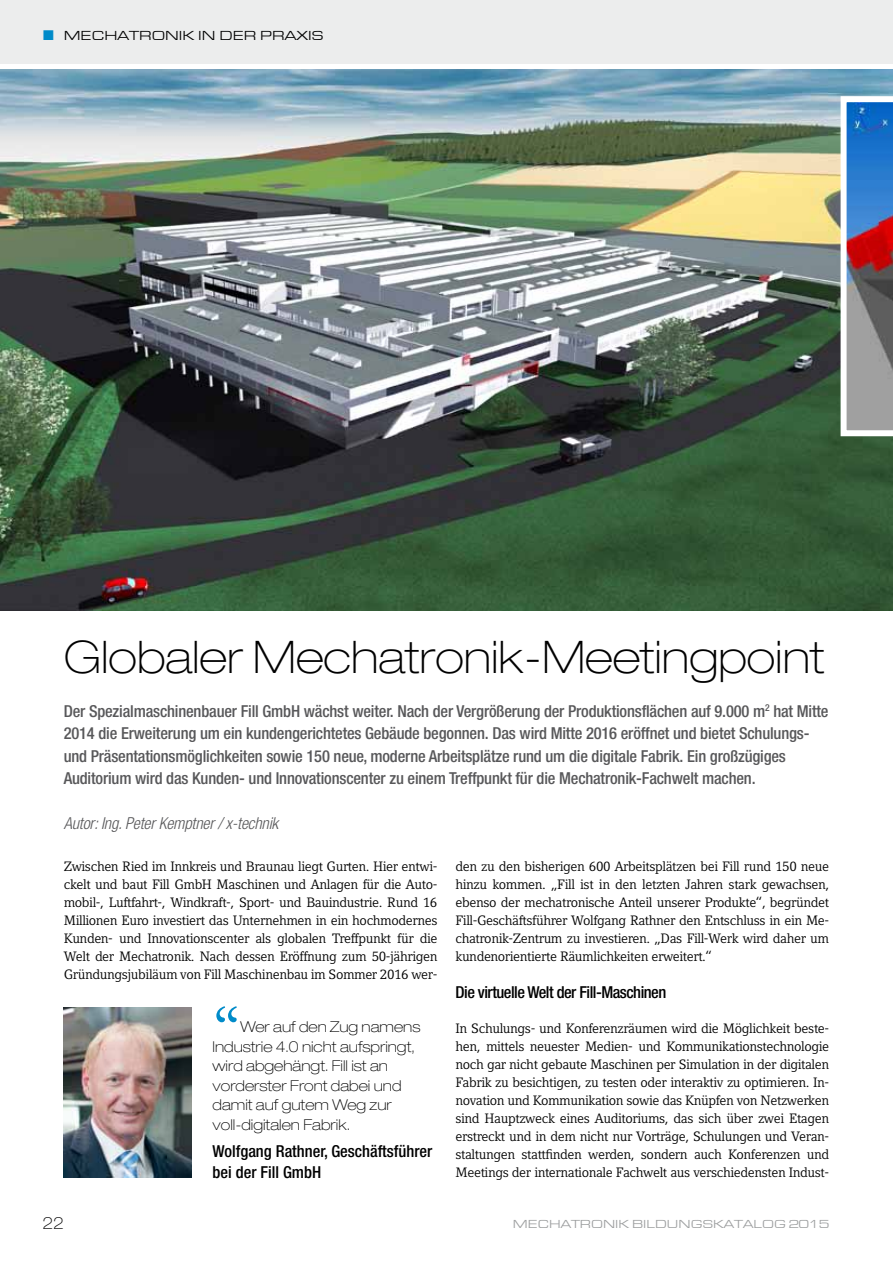
<style>
.page{position:relative;width:893px;height:1263px;background:#fff}
.page>*{position:absolute;margin:0;border:0;box-sizing:border-box;transform-origin:0 0}
.t1{font:69px "Adobe Garamond Pro";color:#008bc9}
.t2{font:100 expanded 45px "Helvetica Neue";color:#000}
.t3{font:500 condensed 16.5px/22.5px "Helvetica Neue";letter-spacing:-.01em;color:#58585a}
.t4{font:500 condensed 16.5px/21px "Helvetica Neue";color:#000}
.t5{font:500 condensed 16.5px "Helvetica Neue";letter-spacing:-.03em;color:#000}
.t6{font:italic 300 condensed 16.5px "Helvetica Neue";letter-spacing:-.01em;color:#58585a}
.t7{font:100 expanded 16.5px "Helvetica Neue";color:#000}
.t8{font:100 expanded 15px/19.5px "Helvetica Neue";color:#000}
.t9{font:13.5px/18px "Compatil Letter LT Pro";letter-spacing:-.03em;color:#000;text-align:justify}
.t10{font:13.5px "Eurostile Extended Roman DTC";color:#000}
.t11{font:12px "Eurostile Extended";color:#9c9e9f}
</style>
<div class="page">
<div style="left:0;top:0;width:893px;height:64px;background:#eceded"></div>
<img style="left:64px;top:1008px;width:127px;height:170px">
<img style="left:0;top:69px;width:893px;height:541px">
<img style="left:838px;top:93px;width:55px;height:346px">
<p class="t10" style="left:64px;top:29px;width:262px">MECHATRONIK IN DER PRAXIS</p>
<h2 class="t2" style="left:64px;top:630px;width:762px">Globaler Mechatronik-Meetingpoint</h2>
<p class="t3" style="left:64px;top:699px;width:766px">Der Spezialmaschinenbauer Fill GmbH wächst weiter. Nach der Vergrößerung der Produktionsflächen auf 9.000 m<sup>2</sup> hat Mitte 2014 die Erweiterung um ein kundengerichtetes Gebäude begonnen. Das wird Mitte 2016 eröffnet und bietet Schulungs&shy;und Präsentationsmöglichkeiten sowie 150 neue, moderne Arbeitsplätze rund um die digitale Fabrik. Ein großzügiges Auditorium wird das Kunden- und Innovationscenter zu einem Treffpunkt für die Mechatronik-Fachwelt machen.</p>
<p class="t6" style="left:64px;top:814px;width:216px">Autor: Ing. Peter Kemptner / x-technik</p>
<p class="t9" style="left:64px;top:857px;width:375px">Zwischen Ried im Innkreis und Braunau liegt Gurten. Hier entwi&shy;ckelt und baut Fill GmbH Maschinen und Anlagen für die Auto&shy;mobil-, Luftfahrt-, Windkraft-, Sport- und Bauindustrie. Rund 16<br>Millionen Euro investiert das Unternehmen in ein hochmodernes Kunden- und Innovationscenter als globalen Treffpunkt für die Welt der Mechatronik. Nach dessen Eröffnung zum 50-jährigen Gründungsjubiläum von Fill Maschinenbau im Sommer 2016 wer-</p>
<p class="t9" style="left:455px;top:857px;width:375px">den zu den bisherigen 600 Arbeitsplätzen bei Fill rund 150 neue hinzu kommen. „Fill ist in den letzten Jahren stark gewachsen, ebenso der mechatronische Anteil unserer Produkte“, begründet Fill-Geschäftsführer Wolfgang Rathner den Entschluss in ein Me&shy;chatronik-Zentrum zu investieren. „Das Fill-Werk wird daher um kundenorientierte Räumlichkeiten erweitert.“</p>
<p class="t5" style="left:455px;top:983px;width:212px">Die virtuelle Welt der Fill-Maschinen</p>
<p class="t9" style="left:455px;top:1019px;width:375px">In Schulungs- und Konferenzräumen wird die Möglichkeit beste&shy;hen, mittels neuester Medien- und Kommunikationstechnologie noch gar nicht gebaute Maschinen per Simulation in der digitalen Fabrik zu besichtigen, zu testen oder interaktiv zu optimieren. In&shy;novation und Kommunikation sowie das Knüpfen von Netzwerken sind Hauptzweck eines Auditoriums, das sich über zwei Etagen erstreckt und in dem nicht nur Vorträge, Schulungen und Veran&shy;staltungen stattfinden werden, sondern auch Konferenzen und Meetings der internationale Fachwelt aus verschiedensten Indust-</p>
<h1 class="t1" style="left:213px;top:992px;width:29px">“</h1>
<p class="t8" style="left:213px;top:1017px;width:209px;text-indent:28px">Wer auf den Zug namens<br>Industrie 4.0 nicht aufspringt, wird abgehängt. Fill ist an vorderster Front dabei und damit auf gutem Weg zur voll-digitalen Fabrik.</p>
<p class="t4" style="left:213px;top:1140px;width:221px">Wolfgang Rathner, Geschäftsführer bei der Fill GmbH</p>
<p class="t7" style="left:43px;top:1213px;width:23px">22</p>
<p class="t11" style="left:513px;top:1218px;width:318px">MECHATRONIK BILDUNGSKATALOG 2015</p>
</div>
